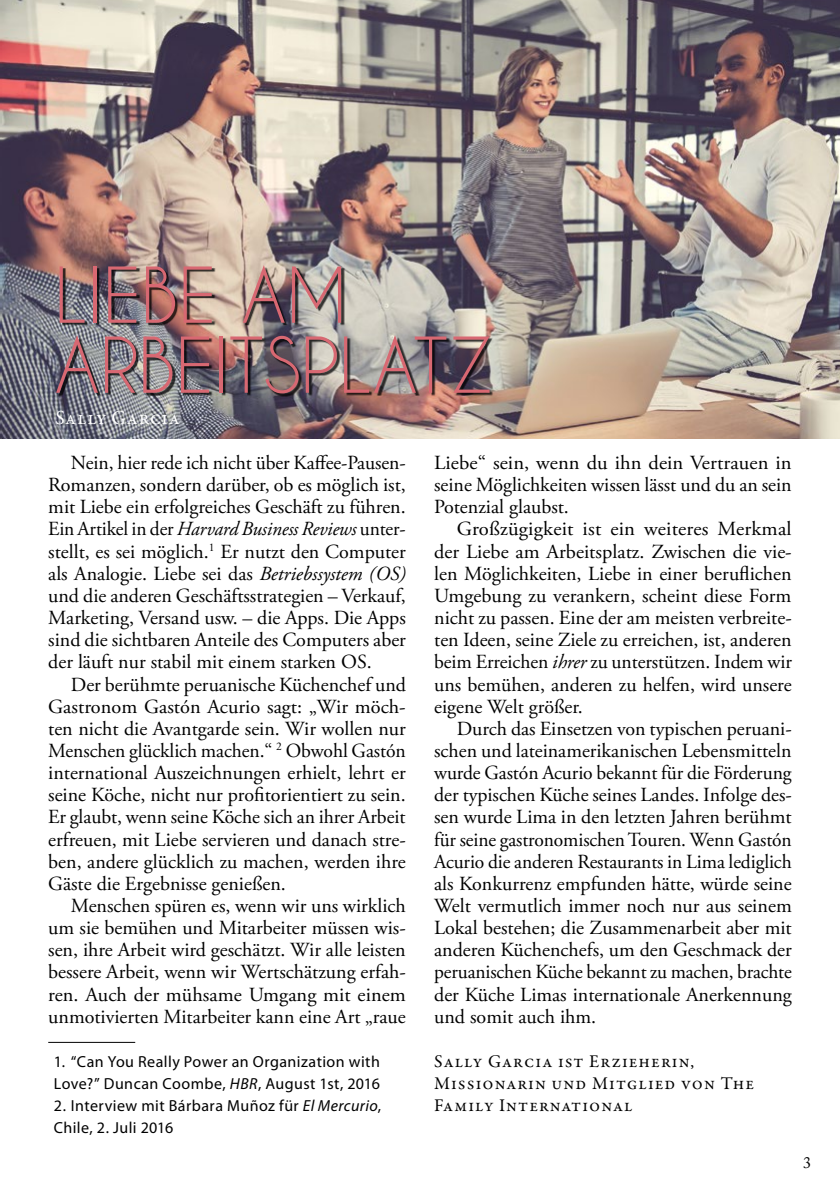
<style>
.page{position:relative;width:840px;height:1191px;background:#fff}
.page>*{position:absolute;margin:0;border:0;box-sizing:border-box;transform-origin:0 0}
.t1{font:72px/70px "Caviar Dreams";color:#d86872}
.t2{font:20px/22.2px "Adobe Garamond Pro";color:#000;text-align:justify}
.t3{font:20px "Garamond Premr Pro";letter-spacing:.03em;color:#fff}
.t4{font:18px/22.2px "Garamond Premr Pro";letter-spacing:.06em;color:#000}
.t5{font:16px/22.2px "Myriad Pro";letter-spacing:.025em;color:#000}
.t6{font:16px "Adobe Caslon Pro";color:#000}
.s1{font-style:italic}
</style>
<div class="page">
<img style="left:0;top:0;width:839px;height:438px">
<hr style="left:48px;top:1041px;width:87px;height:1px;background:#000">
<div style="left:58px;top:267px;width:434px;height:129px;background:#000;opacity:.75"></div>
<h1 class="t1" style="left:54px;top:261px;width:442px">LIEBE AM<br>ARBEITSPLATZ</h1>
<p class="t3" style="left:55px;top:406px;width:126px">Sally Garcia</p>
<p class="t2" style="left:48px;top:452px;width:359px;text-indent:23px">Nein, hier rede ich nicht über Kaffee-Pausen-Romanzen, sondern darüber, ob es möglich ist, mit Liebe ein erfolgreiches Geschäft zu führen.<br>Ein Artikel in der <span class="s1">Harvard Business Reviews</span> unter&shy;stellt, es sei möglich.<sup>1</sup> Er nutzt den Computer als Analogie. Liebe sei das <span class="s1">Betriebssystem (OS) </span>und die anderen Geschäftsstrategien – Verkauf, Marketing, Versand usw. – die Apps. Die Apps sind die sichtbaren Anteile des Computers aber der läuft nur stabil mit einem starken OS.</p>
<p class="t2" style="left:48px;top:674px;width:359px;text-indent:23px">Der berühmte peruanische Küchenchef und Gastronom Gastón Acurio sagt: „Wir möch&shy;ten nicht die Avantgarde sein. Wir wollen nur Menschen glücklich machen.“ <sup>2</sup> Obwohl Gastón international Auszeichnungen erhielt, lehrt er seine Köche, nicht nur profitorientiert zu sein.<br>Er glaubt, wenn seine Köche sich an ihrer Arbeit erfreuen, mit Liebe servieren und danach stre&shy;ben, andere glücklich zu machen, werden ihre Gäste die Ergebnisse genießen.</p>
<p class="t2" style="left:48px;top:895px;width:359px;text-indent:23px">Menschen spüren es, wenn wir uns wirklich um sie bemühen und Mitarbeiter müssen wis&shy;sen, ihre Arbeit wird geschätzt. Wir alle leisten bessere Arbeit, wenn wir Wertschätzung erfah&shy;ren. Auch der mühsame Umgang mit einem unmotivierten Mitarbeiter kann eine Art „raue</p>
<p class="t2" style="left:434px;top:452px;width:359px">Liebe“ sein, wenn du ihn dein Vertrauen in seine Möglichkeiten wissen lässt und du an sein Potenzial glaubst.</p>
<p class="t2" style="left:434px;top:519px;width:359px;text-indent:23px">Großzügigkeit ist ein weiteres Merkmal der Liebe am Arbeitsplatz. Zwischen die vie&shy;len Möglichkeiten, Liebe in einer beruflichen Umgebung zu verankern, scheint diese Form nicht zu passen. Eine der am meisten verbreite&shy;ten Ideen, seine Ziele zu erreichen, ist, anderen beim Erreichen <span class="s1">ihrer</span> zu unterstützen. Indem wir uns bemühen, anderen zu helfen, wird unsere eigene Welt größer.</p>
<p class="t2" style="left:434px;top:718px;width:359px;text-indent:23px">Durch das Einsetzen von typischen peruani&shy;schen und lateinamerikanischen Lebensmitteln wurde Gastón Acurio bekannt für die Förderung der typischen Küche seines Landes. Infolge des&shy;sen wurde Lima in den letzten Jahren berühmt für seine gastronomischen Touren. Wenn Gastón Acurio die anderen Restaurants in Lima lediglich als Konkurrenz empfunden hätte, würde seine Welt vermutlich immer noch nur aus seinem Lokal bestehen; die Zusammenarbeit aber mit anderen Küchenchefs, um den Geschmack der peruanischen Küche bekannt zu machen, brachte der Küche Limas internationale Anerkennung und somit auch ihm.</p>
<p class="t4" style="left:434px;top:1050px;width:321px">Sally Garcia ist Erzieherin,<br>Missionarin und Mitglied von The<br>Family International</p>
<p class="t5" style="left:54px;top:1050px;width:327px">1. “Can You Really Power an Organization with<br>Love?” Duncan Coombe, <span class="s1">HBR</span>, August 1st, 2016</p>
<p class="t5" style="left:54px;top:1094px;width:328px">2. Interview mit Bárbara Muñoz für <span class="s1">El Mercurio</span>,<br>Chile, 2. Juli 2016</p>
<p class="t6" style="left:802px;top:1152px;width:9px">3</p>
</div>
